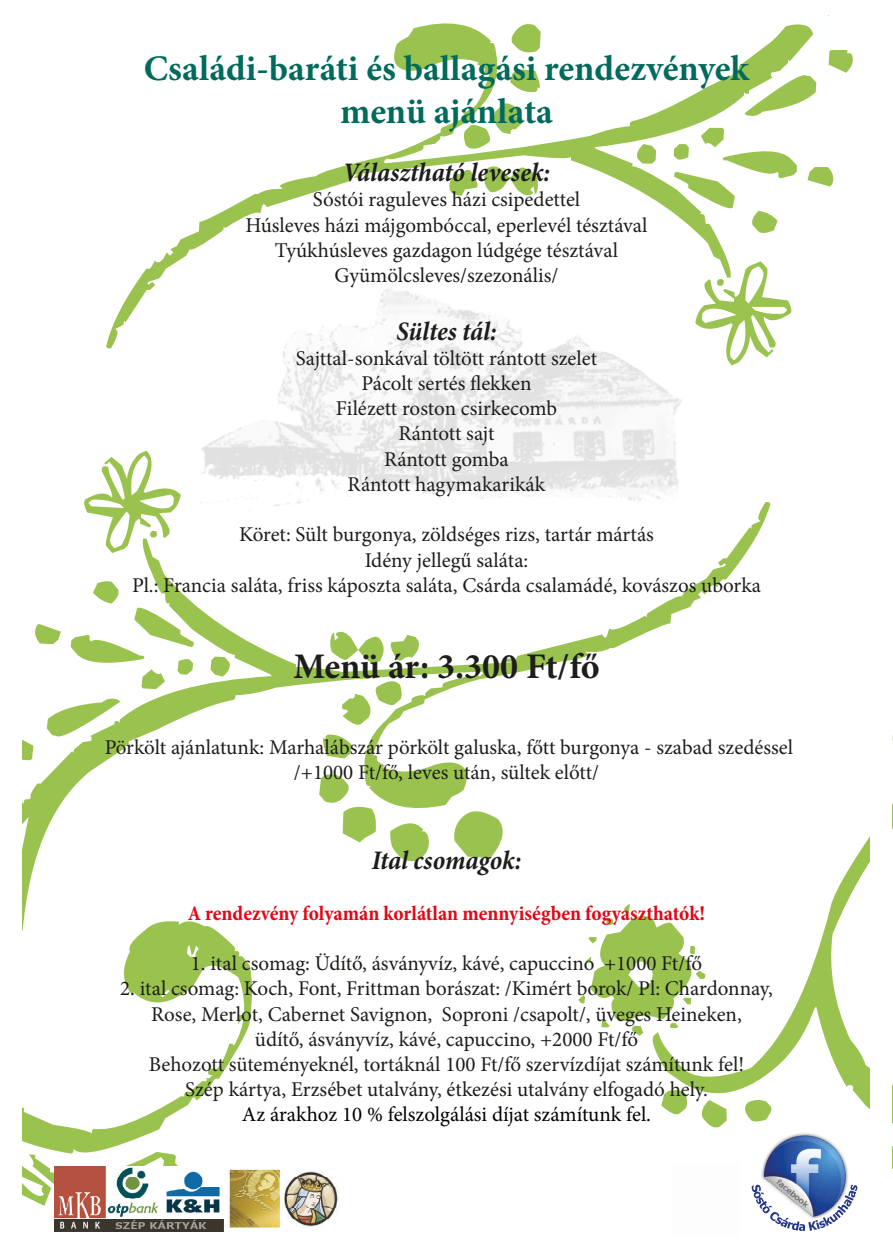
<style>
.page{position:relative;width:893px;height:1251px;background:#fff}
.page>*{position:absolute;margin:0;border:0;box-sizing:border-box;transform-origin:0 0}
.t1{font:700 36px/43.2px "Minion Pro";color:#006a5b;text-align:center}
.t2{font:700 36px "Minion Pro";letter-spacing:-.005em;color:#1d1d1b}
.t3{font:italic 700 condensed 27px "Minion Pro";letter-spacing:-.005em;color:#1d1d1b}
.t4{font:21px/25.2px "Minion Pro";color:#1d1d1b;text-align:center}
.t5{font:700 condensed 21px "Minion Pro";color:#e30614}
.t6{font:21px "Minion Pro";color:#000}
</style>
<div class="page">
<svg style="left:850px;top:1184px;width:8px;height:22px"></svg>
<svg style="left:54px;top:1133px;width:796px;height:99px"></svg>
<svg style="left:201px;top:287px;width:481px;height:219px"></svg>
<h1 class="t1" style="left:144px;top:47px;width:607px">Családi-baráti és ballagási rendezvények menü ajánlata</h1>
<p class="t3" style="left:343px;top:154px;width:209px">Választható levesek:</p>
<p class="t4" style="left:245px;top:187px;width:404px">Sóstói raguleves házi csipedettel<br>Húsleves házi májgombóccal, eperlevél tésztával Tyúkhúsleves gazdagon lúdgége tésztával Gyümölcsleves/szezonális/</p>
<p class="t3" style="left:396px;top:312px;width:102px">Sültes tál:</p>
<p class="t4" style="left:296px;top:345px;width:303px">Sajttal-sonkával töltött rántott szelet<br>Pácolt sertés flekken<br>Filézett roston csirkecomb<br>Rántott sajt<br>Rántott gomba<br>Rántott hagymakarikák</p>
<p class="t4" style="left:132px;top:522px;width:630px">Köret: Sült burgonya, zöldséges rizs, tartár mártás<br>Idény jellegű saláta:<br>Pl.: Francia saláta, friss káposzta saláta, Csárda csalamádé, kovászos uborka</p>
<h1 class="t2" style="left:293px;top:641px;width:308px">Menü ár: 3.300 Ft/fő</h1>
<p class="t4" style="left:105px;top:734px;width:690px">Pörkölt ajánlatunk: Marhalábszár pörkölt galuska, főtt burgonya - szabad szedéssel /+1000 Ft/fő, leves után, sültek előtt/</p>
<p class="t3" style="left:372px;top:841px;width:151px">Ital csomagok:</p>
<p class="t5" style="left:188px;top:898px;width:519px">A rendezvény folyamán korlátlan mennyiségben fogyaszthatók!</p>
<p class="t4" style="left:191px;top:950px;width:513px">1. ital csomag: Üdítő, ásványvíz, kávé, capuccino +1000 Ft/fő</p>
<p class="t4" style="left:120px;top:975px;width:654px">2. ital csomag: Koch, Font, Frittman borászat: /Kimért borok/ Pl: Chardonnay, Rose, Merlot, Cabernet Savignon, Soproni /csapolt/, üveges Heineken,<br>üdítő, ásványvíz, kávé, capuccino, +2000 Ft/fő<br>Behozott süteményeknél, tortáknál 100 Ft/fő szervízdíjat számítunk fel!<br>Szép kártya, Erzsébet utalvány, étkezési utalvány elfogadó hely.</p>
<p class="t6" style="left:242px;top:1100px;width:411px">Az árakhoz 10 % felszolgálási díjat számítunk fel.</p>
</div>
